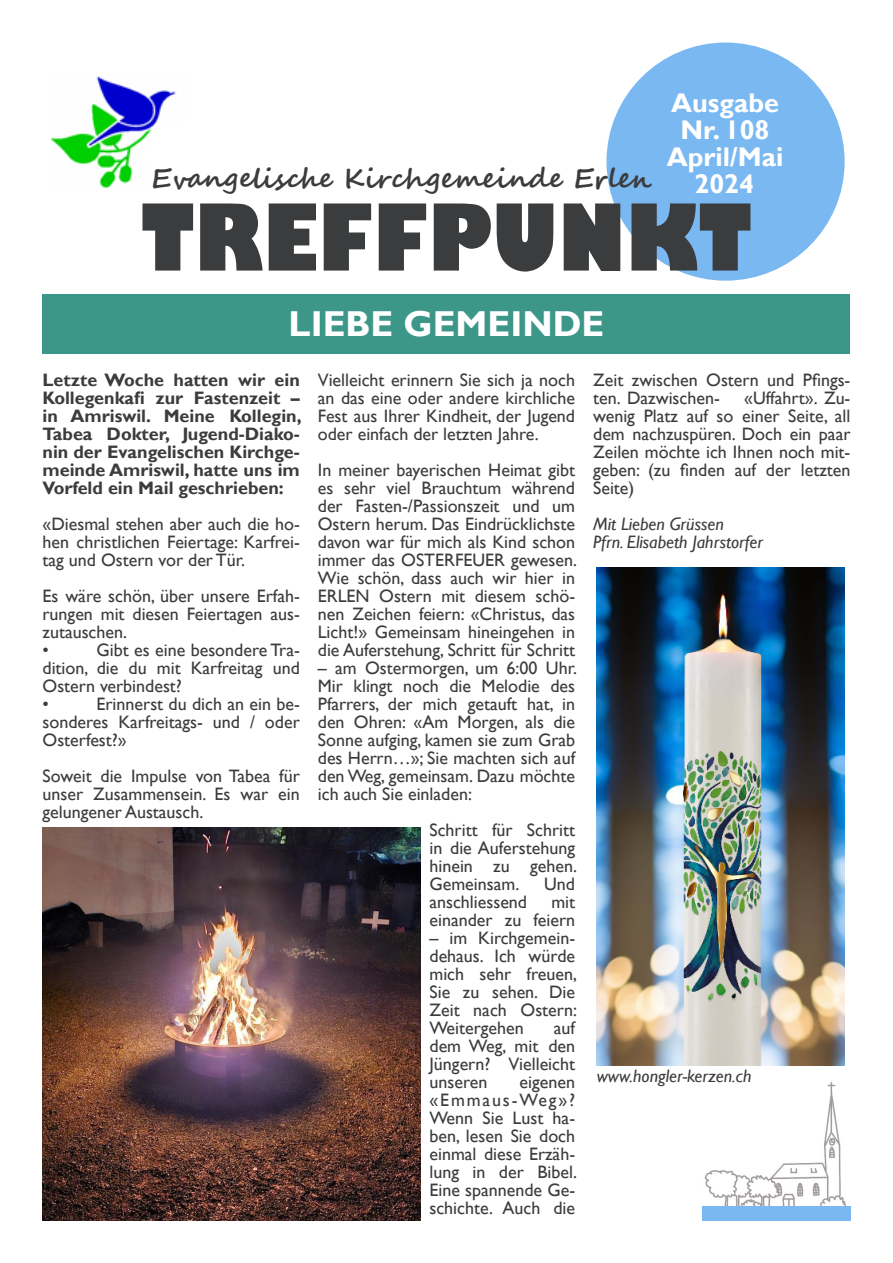
<style>
.page{position:relative;width:893px;height:1263px;background:#fff}
.page>*{position:absolute;margin:0;border:0;box-sizing:border-box;transform-origin:0 0}
.t1{font:800 condensed 90px "Gill Sans";color:#3b3c3d;scale:1.25 1}
.Kopfzeile{font:700 36px "Gill Sans";color:#fff}
.Schrift_Treffpunkt{font:700 27px "Segoe Script";color:#3b3c3d}
.Schrift_Treffpunkt-2{font:700 27px "Gill Sans";color:#fff}
.Schrift_Treffpunkt-3{font:18px/18px "Gill Sans";color:#3b3c3d;text-align:justify}
.Schrift_Treffpunkt-4{font:700 18px/18px "Gill Sans";color:#3b3c3d;text-align:justify}
.Schrift_Treffpunkt-5{font:italic 18px "Gill Sans";color:#3b3c3d}
</style>
<div class="page">
<img style="left:704px;top:1082px;width:142px;height:123px">
<img style="left:52px;top:76px;width:124px;height:112px">
<div style="left:702px;top:1206px;width:148px;height:14px;background:#7ab8f1"></div>
<div style="left:606px;top:43px;width:239px;height:238px;background:#7ab8f1;border-radius:50%"></div>
<div style="left:43px;top:294px;width:807px;height:60px;background:#3d9789"></div>
<img style="left:43px;top:828px;width:378px;height:392px">
<img style="left:596px;top:568px;width:249px;height:497px">
<p class="Schrift_Treffpunkt-2" style="left:671px;top:87px;width:109px">Ausgabe</p>
<p class="Schrift_Treffpunkt-2" style="left:680px;top:114px;width:91px">Nr. 108</p>
<p class="Schrift_Treffpunkt-2" style="left:667px;top:141px;width:118px">April/Mai</p>
<p class="Schrift_Treffpunkt" style="left:151px;top:157px;width:502px">Evangelische Kirchgemeinde Erlen</p>
<p class="Schrift_Treffpunkt-2" style="left:694px;top:168px;width:61px">2024</p>
<p class="t1" style="left:141px;top:181px;width:490px">TREFFPUNKT</p>
<p class="Kopfzeile" style="left:289px;top:302px;width:317px">LIEBE GEMEINDE</p>
<p class="Schrift_Treffpunkt-3" style="left:593px;top:371px;width:259px">Zeit zwischen Ostern und Pfings&shy;ten. Dazwischen-</p>
<p class="Schrift_Treffpunkt-4" style="left:43px;top:371px;width:261px">Letzte Woche hatten wir ein Kollegenkafi zur Fastenzeit – in Amriswil. Meine Kollegin, Tabea Dokter, Jugend-Diako&shy;nin der Evangelischen Kirchge&shy;meinde Amriswil, hatte uns im Vorfeld ein Mail geschrieben:</p>
<p class="Schrift_Treffpunkt-3" style="left:43px;top:515px;width:259px">«Diesmal stehen aber auch die ho&shy;hen christlichen Feiertage: Karfrei&shy;tag und Ostern vor der Tür.</p>
<p class="Schrift_Treffpunkt-3" style="left:43px;top:587px;width:259px">Es wäre schön, über unsere Erfah&shy;rungen mit diesen Feiertagen aus&shy;zutauschen.</p>
<p class="Schrift_Treffpunkt-3" style="left:43px;top:641px;width:8px">•</p>
<p class="Schrift_Treffpunkt-3" style="left:318px;top:371px;width:259px">Vielleicht erinnern Sie sich ja noch an das eine oder andere kirchliche Fest aus Ihrer Kindheit, der Jugend oder einfach der letzten Jahre.</p>
<p class="Schrift_Treffpunkt-3" style="left:318px;top:461px;width:261px">In meiner bayerischen Heimat gibt es sehr viel Brauchtum während der Fasten-/Passionszeit und um Ostern herum. Das Eindrücklichste davon war für mich als Kind schon immer das OSTERFEUER gewesen.<br>Wie schön, dass auch wir hier in ERLEN Ostern mit diesem schö&shy;nen Zeichen feiern: «Christus, das Licht!» Gemeinsam hineingehen in die Auferstehung, Schritt für Schritt</p>
<p class="Schrift_Treffpunkt-3" style="left:318px;top:659px;width:261px">– am Ostermorgen, um 6:00 Uhr.<br>Mir klingt noch die Melodie des Pfarrers, der mich getauft hat, in den Ohren: «Am Morgen, als die Sonne aufging, kamen sie zum Grab des Herrn…»; Sie machten sich auf den Weg, gemeinsam. Dazu möchte ich auch Sie einladen:</p>
<p class="Schrift_Treffpunkt-3" style="left:429px;top:821px;width:149px">Schritt für Schritt in die Auferstehung hinein zu gehen.<br>Gemeinsam.</p>
<p class="Schrift_Treffpunkt-3" style="left:593px;top:389px;width:259px;text-indent:151px">«Uffahrt». Zu&shy;wenig Platz auf so einer Seite, all dem nachzuspüren. Doch ein paar Zeilen möchte ich Ihnen noch mit&shy;geben: (zu finden auf der letzten Seite)</p>
<p class="Schrift_Treffpunkt-5" style="left:593px;top:513px;width:132px">Mit Lieben Grüssen</p>
<p class="Schrift_Treffpunkt-5" style="left:593px;top:531px;width:171px">Pfrn. Elisabeth Jahrstorfer</p>
<p class="Schrift_Treffpunkt-3" style="left:43px;top:641px;width:259px;text-indent:54px">Gibt es eine besondere Tra&shy;dition, die du mit Karfreitag und Ostern verbindest?</p>
<p class="Schrift_Treffpunkt-3" style="left:43px;top:695px;width:8px">•</p>
<p class="Schrift_Treffpunkt-3" style="left:43px;top:695px;width:259px;text-indent:54px">Erinnerst du dich an ein be&shy;sonderes Karfreitags- und / oder Osterfest?»</p>
<p class="Schrift_Treffpunkt-3" style="left:43px;top:767px;width:259px">Soweit die Impulse von Tabea für unser Zusammensein. Es war ein gelungener Austausch.</p>
<p class="Schrift_Treffpunkt-3" style="left:544px;top:875px;width:32px">Und</p>
<p class="Schrift_Treffpunkt-3" style="left:429px;top:893px;width:99px">anschliessend</p>
<p class="Schrift_Treffpunkt-3" style="left:429px;top:893px;width:147px;text-align:right">mit<br>einander zu feiern</p>
<p class="Schrift_Treffpunkt-3" style="left:429px;top:929px;width:149px">– im Kirchgemein&shy;dehaus. Ich würde mich sehr freuen, Sie zu sehen. Die Zeit nach Ostern:<br>Weitergehen</p>
<p class="Schrift_Treffpunkt-3" style="left:429px;top:1019px;width:147px;text-indent:124px">auf dem Weg, mit den Jüngern? Vielleicht unseren</p>
<p class="Schrift_Treffpunkt-3" style="left:429px;top:1073px;width:149px;text-indent:90px">eigenen «Emmaus-Weg»?<br>Wenn Sie Lust ha&shy;ben, lesen Sie doch einmal diese Erzäh&shy;lung in der Bibel.<br>Eine spannende Ge&shy;schichte. Auch die</p>
<p class="Schrift_Treffpunkt-5" style="left:597px;top:1065px;width:156px">www.hongler-kerzen.ch</p>
</div>
